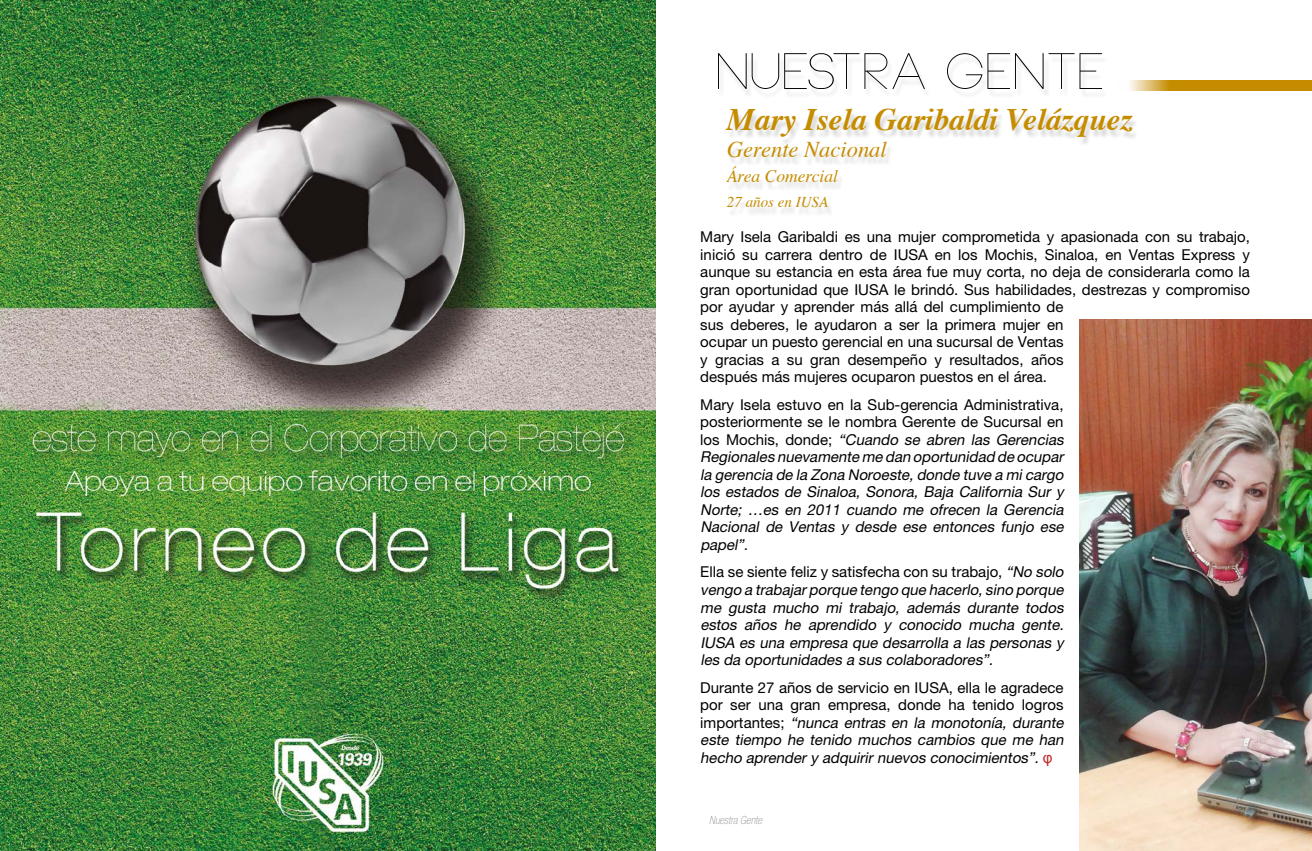
<style>
.page{position:relative;width:1312px;height:851px;background:#fff}
.page>*{position:absolute;margin:0;border:0;box-sizing:border-box;transform-origin:0 0}
.t1{font:100 50px "Neou";color:#000}
.t2{font:italic 700 31.25px "Times";color:#c68c00}
.t3{font:italic 22.5px "Times";color:#c68c00}
.t4{font:italic 17.5px "Times";color:#c68c00}
.t5{font:italic 15px/17.5px "Helvetica Neue LT Pro";color:#000}
.t6{font:15px/17.5px "Helvetica Neue LT Pro";color:#000}
.t7{font:italic 15px "Times";color:#c68c00}
.t8{font:italic 100 condensed 11.25px "Helvetica Neue LT Pro";color:#919293}
.s1{font-style:normal}
.s2{font-family:"Arial";font-style:normal;color:#bd2625}
</style>
<div class="page">
<img style="left:0;top:0;width:656px;height:850px">
<div style="left:726px;top:111px;width:412px;height:35px;background:#000;opacity:.15"></div>
<div style="left:726px;top:145px;width:167px;height:72px;background:#000;opacity:.15"></div>
<img style="left:1079px;top:319px;width:232px;height:531px">
<svg style="left:1130px;top:80px;width:181px;height:11px;fill:#c68c00"></svg>
<h1 class="t1" style="left:718px;top:46px;width:390px">NUESTRA GENTE</h1>
<h2 class="t2" style="left:726px;top:90px;width:407px">Mary Isela Garibaldi Velázquez</h2>
<h3 class="t3" style="left:726px;top:130px;width:161px">Gerente Nacional</h3>
<p class="t4" style="left:726px;top:161px;width:112px">Área Comercial</p>
<p class="t7" style="left:726px;top:189px;width:103px">27 años en IUSA</p>
<p class="t6" style="left:700px;top:228px;width:551px">Mary Isela Garibaldi es una mujer comprometida y apasionada con su trabajo, inició su carrera dentro de IUSA en los Mochis, Sinaloa, en Ventas Express y aunque su estancia en esta área fue muy corta, no deja de considerarla como la gran oportunidad que IUSA le brindó. Sus habilidades, destrezas y compromiso por ayudar y aprender más allá del cumplimiento de<br>sus deberes, le ayudaron a ser la primera mujer en<br>ocupar un puesto gerencial en una sucursal de Ventas<br>y gracias a su gran desempeño y resultados, años<br>después más mujeres ocuparon puestos en el área.</p>
<p class="t5" style="left:700px;top:395px;width:368px"><span class="s1">Mary Isela estuvo en la Sub-gerencia Administrativa, posteriormente se le nombra Gerente de Sucursal en l o s M o c h i s , d o n d e ;</span> “Cuando se abren las Gerencias Regionales nuevamente me dan oportunidad de ocupar la gerencia de la Zona Noroeste,donde tuve a micargo los estados de Sinaloa, Sonora, Baja California Sur y Norte; …es en 2011 cuando me ofrecen la Gerencia Nacional de Ventas y desde ese entonces funjo ese papel”.</p>
<p class="t5" style="left:700px;top:563px;width:368px"><span class="s1">Ella se siente feliz y satisfecha con su trabajo,</span> “No solo vengo a trabajarporque tengo que hacerlo,sino porque me gusta mucho mi trabajo, además durante todos estos años he aprendido y conocido mucha gente.<br>IUSA es una empresa que desarrolla a las personas y les da oportunidades a sus colaboradores”.</p>
<p class="t5" style="left:700px;top:678px;width:368px"><span class="s1">Durante 27 años de servicio en IUSA, ella le agradece por ser una gran empresa, donde ha tenido logros i m p o rt a n t e s ;</span> “nunca entras en la monotonía, durante este tiempo he tenido muchos cambios que me han hecho aprender y adquirir nuevos conocimientos”. <span class="s2">φ</span></p>
<p class="t8" style="left:709px;top:813px;width:54px">Nuestra Gente</p>
</div>
